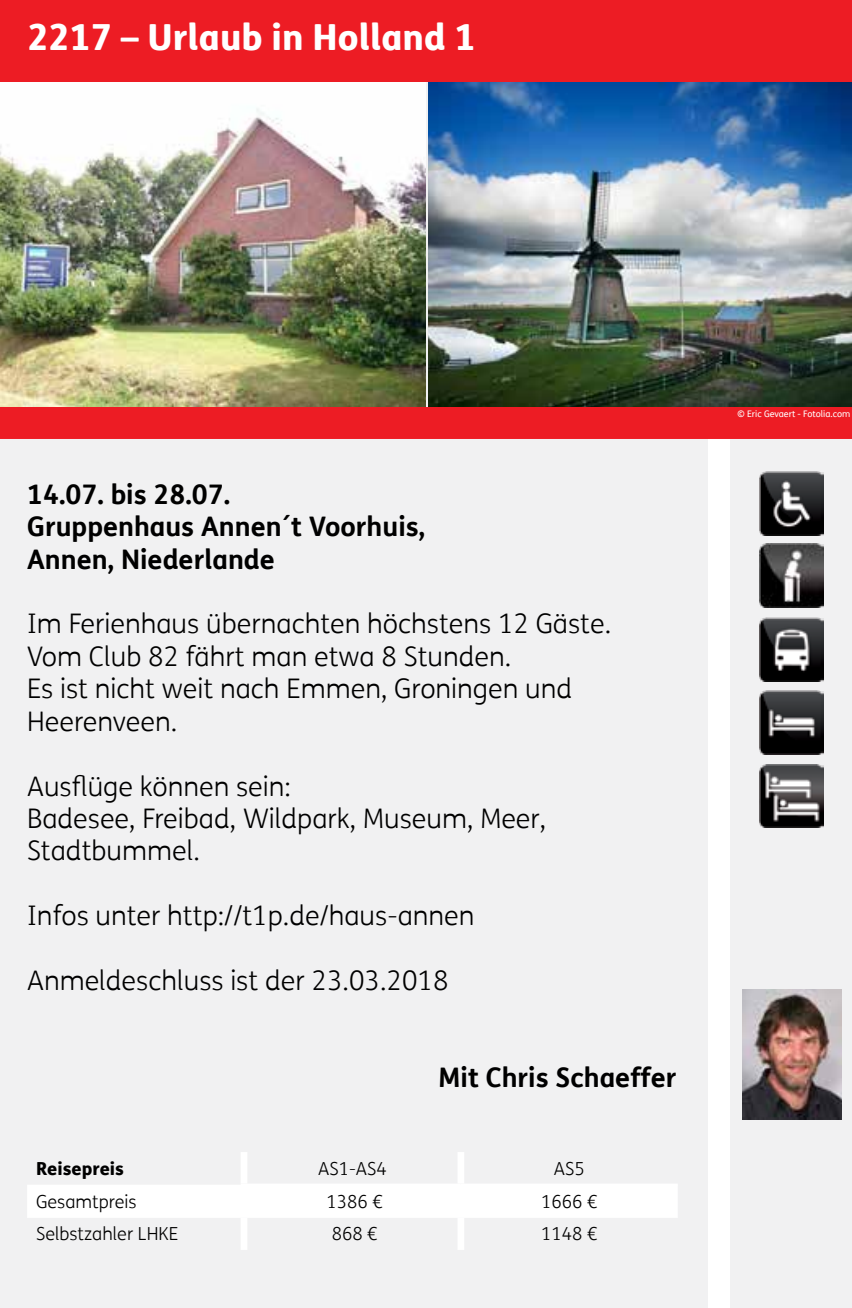
<style>
.page{position:relative;width:852px;height:1308px;background:#fff}
.page>*{position:absolute;margin:0;border:0;box-sizing:border-box;transform-origin:0 0}
.t1{font:800 36px "FS Me";color:#fff}
.t2{font:300 27px/32.4px "FS Me";color:#000}
.t3{font:700 27px/32.4px "FS Me";color:#000}
.t4{font:300 18px "FS Me";color:#000}
.t5{font:800 18px "FS Me";color:#000}
.t6{font:9px "FS Me";color:#fff}
</style>
<div class="page">
<div style="left:729px;top:439px;width:122px;height:868px;background:#f1f1f2"></div>
<div style="left:0;top:439px;width:707px;height:868px;background:#f1f1f2"></div>
<div style="left:0;top:0;width:851px;height:439px;background:#ed1c24"></div>
<img style="left:759px;top:617px;width:64px;height:64px">
<svg style="left:425px;top:82px;width:3px;height:325px"></svg>
<img style="left:742px;top:989px;width:99px;height:130px">
<img style="left:759px;top:764px;width:64px;height:64px">
<img style="left:759px;top:690px;width:64px;height:64px">
<img style="left:759px;top:544px;width:64px;height:64px">
<img style="left:759px;top:471px;width:64px;height:64px">
<svg style="left:27px;top:1217px;width:650px;height:1px"></svg>
<div style="left:27px;top:1185px;width:650px;height:31px;background:#fff"></div>
<div style="left:240px;top:1152px;width:7px;height:31px;background:#fff"></div>
<div style="left:457px;top:1152px;width:7px;height:31px;background:#fff"></div>
<div style="left:240px;top:1185px;width:7px;height:32px;background:#fff"></div>
<div style="left:457px;top:1185px;width:7px;height:32px;background:#fff"></div>
<div style="left:240px;top:1217px;width:7px;height:32px;background:#fff"></div>
<div style="left:457px;top:1217px;width:7px;height:32px;background:#fff"></div>
<hr style="left:240px;top:1183px;width:221px;height:2px;background:#fff">
<hr style="left:461px;top:1183px;width:216px;height:2px;background:#fff">
<hr style="left:27px;top:1216px;width:217px;height:1px;background:#fff">
<hr style="left:244px;top:1216px;width:217px;height:1px;background:#fff">
<hr style="left:461px;top:1216px;width:216px;height:1px;background:#fff">
<img style="left:428px;top:82px;width:423px;height:325px">
<img style="left:0;top:82px;width:425px;height:325px">
<h1 class="t1" style="left:27px;top:9px;width:450px">2217 – Urlaub in Holland 1</h1>
<p class="t3" style="left:27px;top:477px;width:399px">14.07. bis 28.07.<br>Gruppenhaus Annen´t Voorhuis,<br>Annen, Niederlande</p>
<p class="t2" style="left:27px;top:607px;width:585px">Im Ferienhaus übernachten höchstens 12 Gäste.<br>Vom Club 82 fährt man etwa 8 Stunden.<br>Es ist nicht weit nach Emmen, Groningen und Heerenveen.</p>
<p class="t2" style="left:27px;top:769px;width:520px">Ausflüge können sein:<br>Badesee, Freibad, Wildpark, Museum, Meer,<br>Stadtbummel.</p>
<p class="t2" style="left:27px;top:898px;width:449px">Infos unter http://t1p.de/haus-annen</p>
<p class="t2" style="left:27px;top:963px;width:423px">Anmeldeschluss ist der 23.03.2018</p>
<p class="t3" style="left:438px;top:1060px;width:240px">Mit Chris Schaeffer</p>
<p class="t5" style="left:36px;top:1153px;width:89px">Reisepreis</p>
<p class="t4" style="left:318px;top:1156px;width:70px">AS1-AS4</p>
<p class="t4" style="left:554px;top:1156px;width:32px">AS5</p>
<p class="t4" style="left:36px;top:1189px;width:102px">Gesamtpreis</p>
<p class="t4" style="left:326px;top:1189px;width:58px">1386 €</p>
<p class="t4" style="left:541px;top:1189px;width:58px">1666 €</p>
<p class="t4" style="left:36px;top:1221px;width:144px">Selbstzahler LHKE</p>
<p class="t4" style="left:332px;top:1221px;width:47px">868 €</p>
<p class="t4" style="left:541px;top:1221px;width:58px">1148 €</p>
<p class="t6" style="left:737px;top:407px;width:114px">© Eric Gevaert - Fotolia.com</p>
</div>
